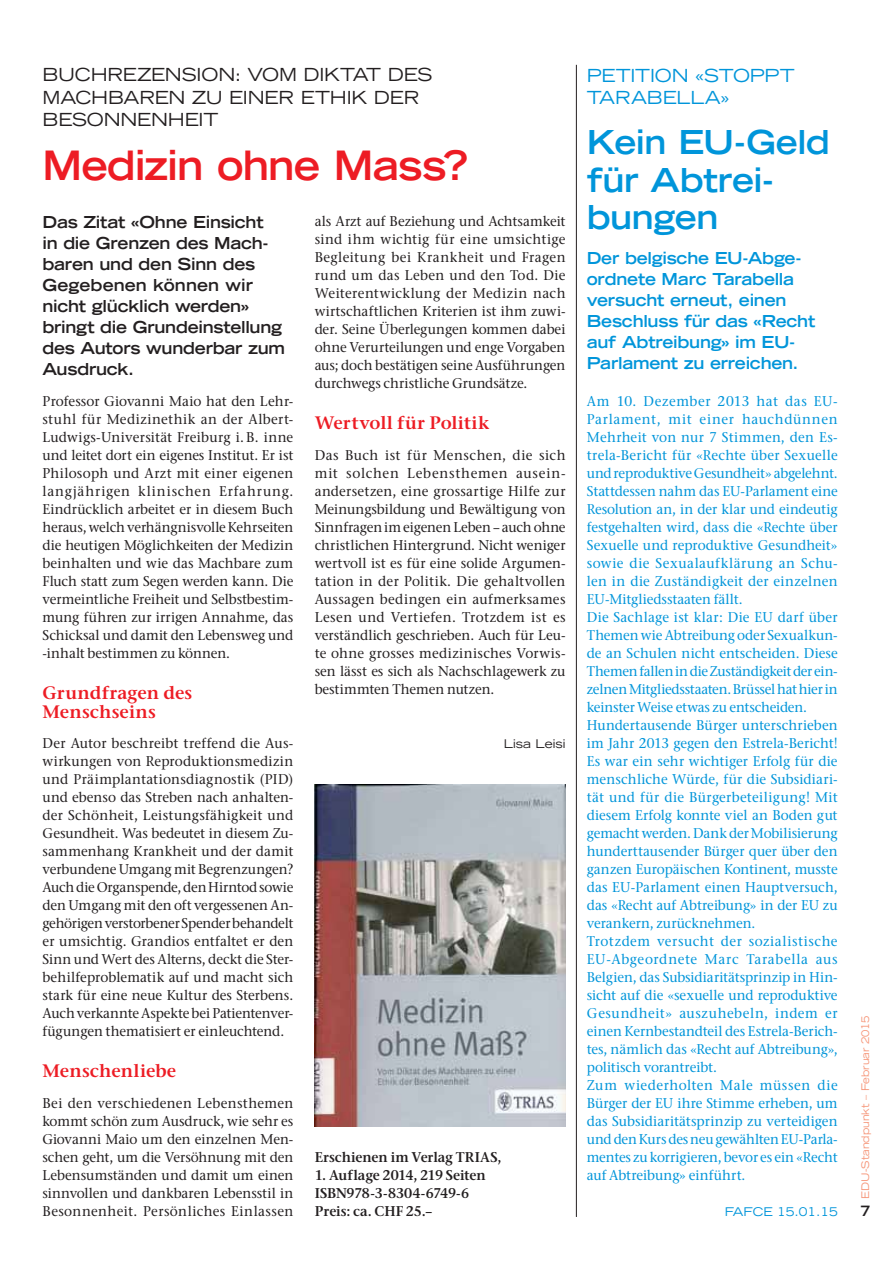
<style>
.page{position:relative;width:893px;height:1263px;background:#fff}
.page>*{position:absolute;margin:0;border:0;box-sizing:border-box;transform-origin:0 0}
.t1{font:700 expanded 40.5px "Trade Gothic LT Std";letter-spacing:-.025em;color:#ed1c24}
.t2{font:700 expanded 33px/37.5px "Trade Gothic LT Std";letter-spacing:-.015em;color:#0095da}
.t3{font:expanded 18px/22.5px "Trade Gothic LT Std";letter-spacing:-.01em;color:#231f20}
.t4{font:600 18px/19.5px "Stone Ser ITC Std";letter-spacing:.005em;color:#ed1c24}
.t5{font:expanded 18px/22.5px "Trade Gothic LT Std";letter-spacing:-.01em;color:#0095da}
.t6{font:700 expanded 16.5px/21px "Trade Gothic LT Std";letter-spacing:-.015em;color:#231f20}
.t7{font:700 expanded 16.5px/21px "Trade Gothic LT Std";letter-spacing:-.015em;color:#0095da}
.t8{font:700 expanded 14.25px "Trade Gothic LT Std";color:#231f20;scale:.96 1}
.t9{font:500 14.1px/18px "Stone Ser ITC Std";color:#231f20;text-align:justify;scale:.96 1}
.t10{font:500 14.1px/18px "Stone Ser ITC Std";color:#0095da;scale:.96 1}
.t11{font:600 14.1px/18px "Stone Ser ITC Std";letter-spacing:-.005em;color:#231f20;scale:.96 1}
.t12{font:expanded 12px "Trade Gothic LT Std";color:#0095da}
.t13{font:expanded 12px "Trade Gothic LT Std";color:#231f20}
.t14{font:expanded 10.5px "Trade Gothic LT Std";color:#f69679;scale:.96 1}
</style>
<div class="page">
<img style="left:315px;top:784px;width:251px;height:342px">
<hr style="left:576px;top:65px;width:1px;height:1152px;background:#231f20">
<p class="t3" style="left:43px;top:65px;width:392px">BUCHREZENSION: VOM DIKTAT DES<br>MACHBAREN ZU EINER ETHIK DER<br>BESONNENHEIT</p>
<h1 class="t1" style="left:43px;top:146px;width:427px">Medizin ohne Mass?</h1>
<p class="t6" style="left:43px;top:213px;width:244px">Das Zitat «Ohne Einsicht<br>in die Grenzen des Mach&shy;baren und den Sinn des<br>Gegebenen können wir nicht glücklich werden» bringt die Grundeinstellung des Autors wunderbar zum<br>Ausdruck.</p>
<p class="t9" style="left:43px;top:394px;width:263px">Professor Giovanni Maio hat den Lehr&shy;stuhl für Medizinethik an der Albert-Ludwigs-Universität Freiburg i. B. inne und leitet dort ein eigenes Institut. Er ist Philosoph und Arzt mit einer eigenen langjährigen klinischen Erfahrung.<br>Eindrücklich arbeitet er in diesem Buch heraus, welch verhängnisvolle Kehrseiten die heutigen Möglichkeiten der Medizin beinhalten und wie das Machbare zum Fluch statt zum Segen werden kann. Die vermeintliche Freiheit und Selbstbestim&shy;mung führen zur irrigen Annahme, das Schicksal und damit den Lebensweg und -inhalt bestimmen zu können.</p>
<p class="t4" style="left:43px;top:684px;width:151px">Grundfragen des<br>Menschseins</p>
<p class="t9" style="left:43px;top:736px;width:263px">Der Autor beschreibt treffend die Aus&shy;wirkungen von Reproduktionsmedizin und Präimplantationsdiagnostik (PID) und ebenso das Streben nach anhalten&shy;der Schönheit, Leistungsfähigkeit und Gesundheit. Was bedeutet in diesem Zu&shy;sammenhang Krankheit und der damit verbundene Umgang mit Begrenzungen?<br>Auch die Organspende, den Hirntod sowie den Umgang mit den oft vergessenen An&shy;gehörigen verstorbener Spender behandelt er umsichtig. Grandios entfaltet er den Sinn und Wert des Alterns, deckt die Ster&shy;behilfeproblematik auf und macht sich stark für eine neue Kultur des Sterbens.<br>Auch verkannte Aspekte bei Patientenver&shy;fügungen thematisiert er einleuchtend.</p>
<p class="t4" style="left:43px;top:1062px;width:135px">Menschenliebe</p>
<p class="t9" style="left:43px;top:1096px;width:263px">Bei den verschiedenen Lebensthemen kommt schön zum Ausdruck, wie sehr es Giovanni Maio um den einzelnen Men&shy;schen geht, um die Versöhnung mit den Lebensumständen und damit um einen sinnvollen und dankbaren Lebensstil in Besonnenheit. Persönliches Einlassen</p>
<p class="t9" style="left:315px;top:214px;width:263px">als Arzt auf Beziehung und Achtsamkeit sind ihm wichtig für eine umsichtige Begleitung bei Krankheit und Fragen rund um das Leben und den Tod. Die Weiterentwicklung der Medizin nach wirtschaftlichen Kriterien ist ihm zuwi&shy;der. Seine Überlegungen kommen dabei ohne Verurteilungen und enge Vorgaben aus; doch bestätigen seine Ausführungen durchwegs christliche Grundsätze.</p>
<p class="t4" style="left:315px;top:414px;width:176px">Wertvoll für Politik</p>
<p class="t9" style="left:315px;top:448px;width:263px">Das Buch ist für Menschen, die sich mit solchen Lebensthemen ausein&shy;andersetzen, eine grossartige Hilfe zur Meinungsbildung und Bewältigung von Sinnfragen im eigenen Leben – auch ohne christlichen Hintergrund. Nicht weniger wertvoll ist es für eine solide Argumen&shy;tation in der Politik. Die gehaltvollen Aussagen bedingen ein aufmerksames Lesen und Vertiefen. Trotzdem ist es verständlich geschrieben. Auch für Leu&shy;te ohne grosses medizinisches Vorwis&shy;sen lässt es sich als Nachschlagewerk zu bestimmten Themen nutzen.</p>
<p class="t13" style="left:504px;top:738px;width:63px">Lisa Leisi</p>
<p class="t11" style="left:315px;top:1150px;width:196px">Erschienen im Verlag TRIAS,</p>
<p class="t11" style="left:315px;top:1168px;width:180px">1. Auflage 2014, 219 Seiten<br>ISBN978-3-8304-6749-6<br>Preis: ca. CHF 25.–</p>
<p class="t5" style="left:587px;top:65px;width:209px">PETITION «STOPPT<br>TARABELLA»</p>
<h2 class="t2" style="left:587px;top:125px;width:245px">Kein EU-Geld für Abtrei&shy;bungen</h2>
<p class="t7" style="left:587px;top:249px;width:230px">Der belgische EU-Abge&shy;ordnete Marc Tarabella versucht erneut, einen<br>Beschluss für das «Recht auf Abtreibung» im EU-<br>Parlament zu erreichen.</p>
<p class="t10" style="left:587px;top:394px;width:263px">Am 10. Dezember 2013 hat das EU-Parlament, mit einer hauchdünnen Mehrheit von nur 7 Stimmen, den Es&shy;trela-Bericht für «Rechte über Sexuelle und reproduktive Gesundheit» abgelehnt.<br>Stattdessen nahm das EU-Parlament eine Resolution an, in der klar und eindeutig festgehalten wird, dass die «Rechte über Sexuelle und reproduktive Gesundheit» sowie die Sexualaufklärung an Schu&shy;len in die Zuständigkeit der einzelnen EU-Mitgliedsstaaten fällt.<br>Die Sachlage ist klar: Die EU darf über Themen wie Abtreibung oder Sexualkun&shy;de an Schulen nicht entscheiden. Diese Themen fallen in die Zuständigkeit der ein&shy;zelnen Mitgliedsstaaten. Brüssel hat hier in keinster Weise etwas zu entscheiden.<br>Hundertausende Bürger unterschrieben im Jahr 2013 gegen den Estrela-Bericht!<br>Es war ein sehr wichtiger Erfolg für die menschliche Würde, für die Subsidiari&shy;tät und für die Bürgerbeteiligung! Mit diesem Erfolg konnte viel an Boden gut gemacht werden. Dank der Mobilisierung hunderttausender Bürger quer über den ganzen Europäischen Kontinent, musste das EU-Parlament einen Hauptversuch, das «Recht auf Abtreibung» in der EU zu verankern, zurücknehmen.<br>Trotzdem versucht der sozialistische EU-Abgeordnete Marc Tarabella aus Belgien, das Subsidiaritätsprinzip in Hin&shy;sicht auf die «sexuelle und reproduktive Gesundheit» auszuhebeln, indem er einen Kernbestandteil des Estrela-Berich&shy;tes, nämlich das «Recht auf Abtreibung», politisch vorantreibt.<br>Zum wiederholten Male müssen die Bürger der EU ihre Stimme erheben, um das Subsidiaritätsprinzip zu verteidigen und den Kurs des neu gewählten EU-Parla&shy;mentes zu korrigieren, bevor es ein «Recht auf Abtreibung» einführt.</p>
<p class="t12" style="left:725px;top:1206px;width:114px">FAFCE 15.01.15</p>
<p class="t14" style="left:860px;top:1199px;width:192px;rotate:-90deg">EDU-Standpunkt – Februar 2015</p>
<p class="t8" style="left:860px;top:1204px;width:12px">7</p>
</div>
